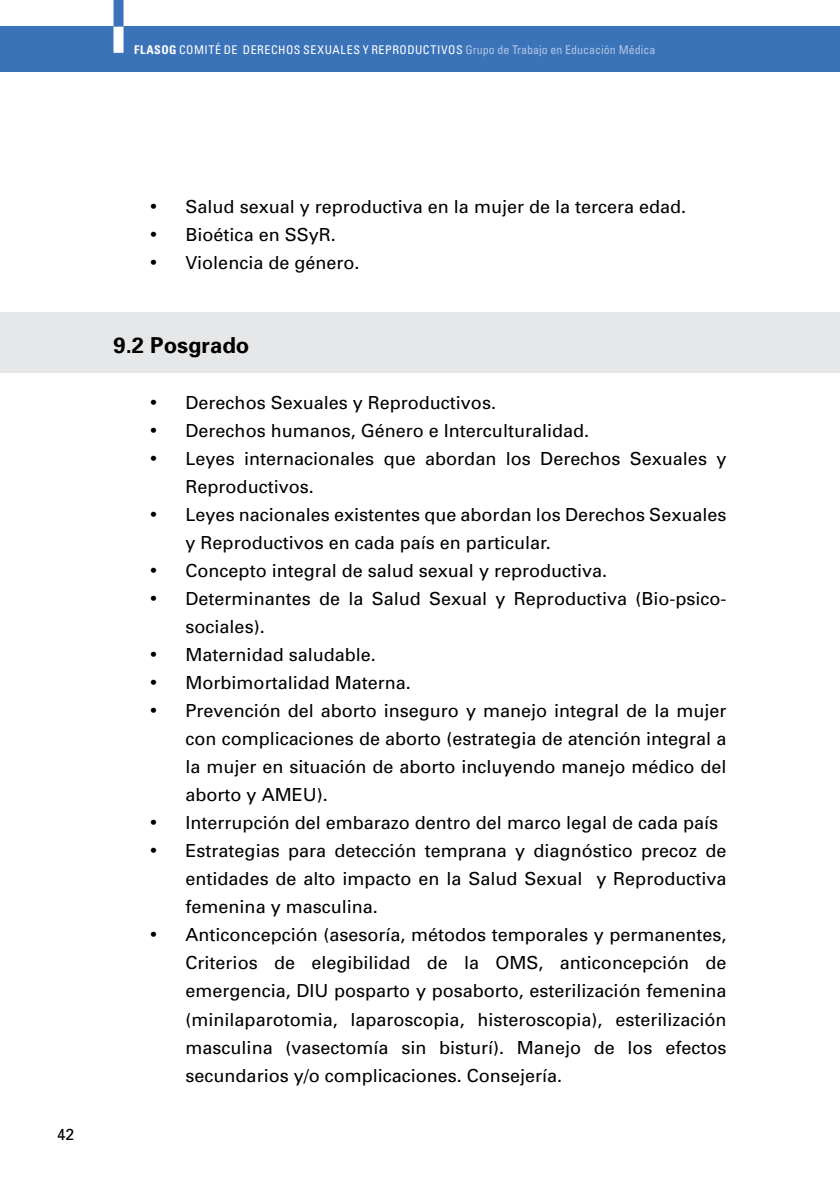
<style>
.page{position:relative;width:840px;height:1191px;background:#fff}
.page>*{position:absolute;margin:0;border:0;box-sizing:border-box;transform-origin:0 0}
.t1{font:700 22px "Univers";color:#000}
.t2{font:18px/28px "Univers";color:#000}
.t3{font:16px "Univers";color:#000}
.t4{font:condensed 12px "Univers";letter-spacing:.045em;color:#fff}
.t5{font:condensed 12px "Univers";color:#b1c7e3}
.s1{font-weight:700}
</style>
<div class="page">
<div style="left:0;top:26px;width:839px;height:46px;background:#3b73b9"></div>
<div style="left:113px;top:26px;width:10px;height:27px;background:#fff"></div>
<div style="left:113px;top:0;width:10px;height:26px;background:#3b73b9"></div>
<hr style="left:839px;top:26px;width:1px;height:46px;background:#000">
<div style="left:0;top:312px;width:839px;height:60px;background:#e6e7e8"></div>
<p class="t4" style="left:134px;top:42px;width:117px"><span class="s1">FLASOG</span> COMITÉ DE DERE</p>
<p class="t4" style="left:271px;top:42px;width:40px">CHOS SEXUALES</p>
<p class="t4" style="left:362px;top:42px;width:38px">YREPRODU</p>
<p class="t4" style="left:422px;top:42px;width:15px">CTIVOS</p>
<p class="t5" style="left:465px;top:42px;width:191px">Grupo de Trabajo en Educación Médica</p>
<p class="t3" style="left:57px;top:1124px;width:19px">42</p>
<p class="t2" style="left:149px;top:192px;width:538px">• Salud sexual y reproductiva en la mujer de la tercera edad.</p>
<p class="t2" style="left:149px;top:220px;width:188px">• Bioética en SSyR.</p>
<p class="t2" style="left:149px;top:248px;width:211px">• Violencia de género.</p>
<p class="t1" style="left:113px;top:331px;width:137px">9.2 Posgrado</p>
<p class="t2" style="left:149px;top:388px;width:348px">• Derechos Sexuales y Reproductivos.</p>
<p class="t2" style="left:149px;top:416px;width:441px">• Derechos humanos, Género e Interculturalidad.</p>
<p class="t2" style="left:185px;top:444px;width:542px;text-indent:-36px">• Leyes internacionales que abordan los Derechos Sexuales y<br>Reproductivos.</p>
<p class="t2" style="left:185px;top:500px;width:542px;text-indent:-36px">• Leyes nacionales existentes que abordan los Derechos Sexuales y Reproductivos en cada país en particular.</p>
<p class="t2" style="left:149px;top:556px;width:459px">• Concepto integral de salud sexual y reproductiva.</p>
<p class="t2" style="left:185px;top:584px;width:542px;text-indent:-36px">• Determinantes de la Salud Sexual y Reproductiva (Bio-psico&shy;sociales).</p>
<p class="t2" style="left:149px;top:640px;width:228px">• Maternidad saludable.</p>
<p class="t2" style="left:149px;top:668px;width:263px">• Morbimortalidad Materna.</p>
<p class="t2" style="left:185px;top:696px;width:542px;text-align:justify;text-indent:-36px">• Prevención del aborto inseguro y manejo integral de la mujer con complicaciones de aborto (estrategia de atención integral a la mujer en situación de aborto incluyendo manejo médico del aborto y AMEU).</p>
<p class="t2" style="left:149px;top:808px;width:570px">• Interrupción del embarazo dentro del marco legal de cada país</p>
<p class="t2" style="left:185px;top:836px;width:542px;text-align:justify;text-indent:-36px">• Estrategias para detección temprana y diagnóstico precoz de entidades de alto impacto en la Salud Sexual y Reproductiva femenina y masculina.</p>
<p class="t2" style="left:185px;top:920px;width:542px;text-align:justify;text-indent:-36px">• Anticoncepción (asesoría, métodos temporales y permanentes, Criterios de elegibilidad de la OMS, anticoncepción de emergencia, DIU posparto y posaborto, esterilización femenina (minilaparotomia, laparoscopia, histeroscopia), esterilización masculina (vasectomía sin bisturí). Manejo de los efectos secundarios y/o complicaciones. Consejería.</p>
</div>
